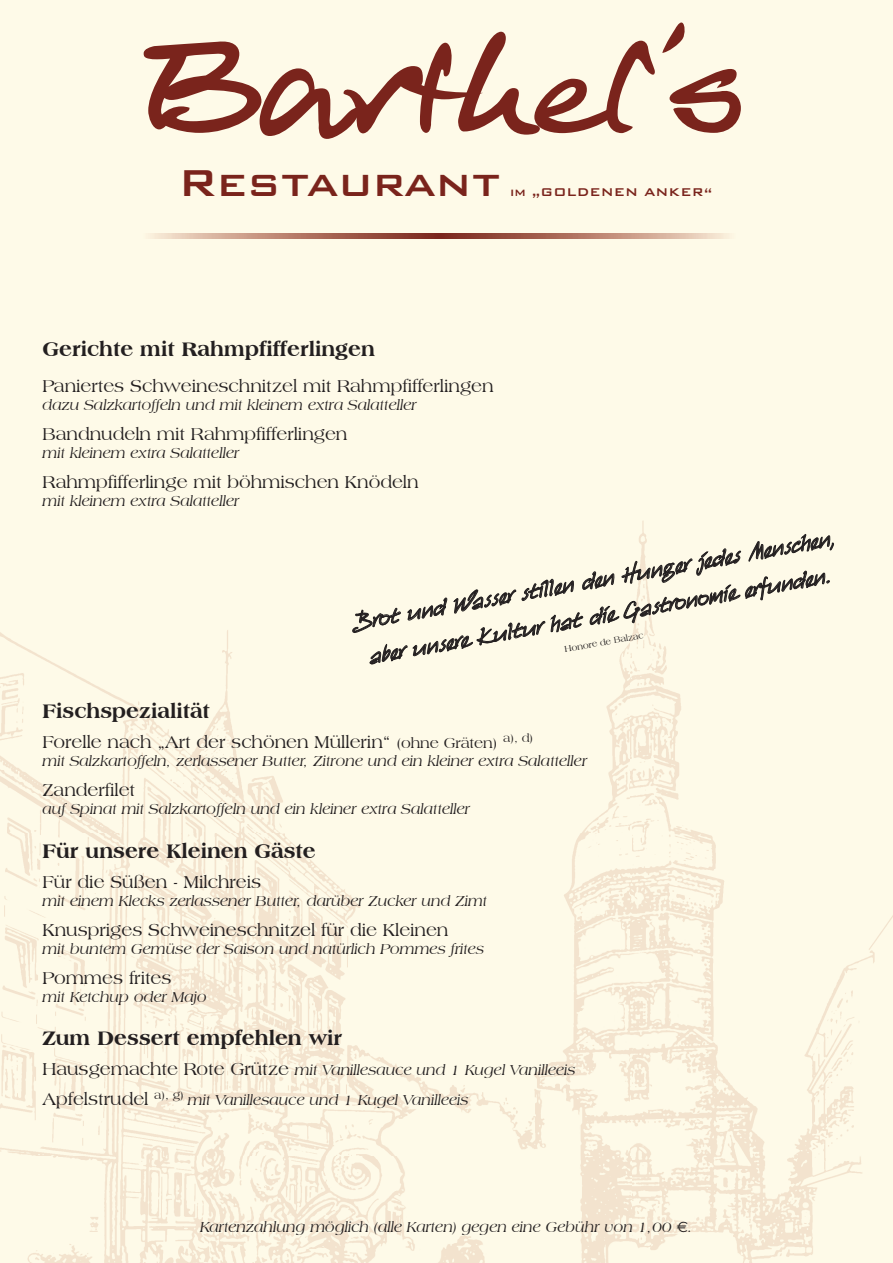
<style>
.page{position:relative;width:893px;height:1263px;background:#fefae8}
.page>*{position:absolute;margin:0;border:0;box-sizing:border-box;transform-origin:0 0}
.t1{font:137.4px "Alec Handwriting";color:#7a241c}
.t2{font:500 49.95px "Bank Gothic BT";color:#7a241c}
.t3{font:22.5px/36px "Harico Handwriting";color:#231f20;text-align:center}
.t4{font:800 21px "Americana BT";color:#231f20}
.t5{font:18px "Americana BT";color:#231f20}
.t6{font:italic 15px/30px "Americana BT";color:#231f20}
.t7{font:500 15px "Bank Gothic BT";color:#7a241c}
.t8{font:9px "Americana BT";color:#231f20}
.s1{font-size:143.55px}
.s2{font-size:15px}
.s3{font-style:normal;font-size:18px}
.s4{font-family:"Euro Sans";font-style:normal}
</style>
<div class="page">
<img style="left:0;top:521px;width:893px;height:742px">
<svg style="left:150px;top:233px;width:579px;height:5px;background:#b7806f"></svg>
<h1 class="t1" style="left:151px;top:38px;width:593px"><span class="s1">B</span>arthel ´s</h1>
<h2 class="t2" style="left:178px;top:149px;width:325px">Restaurant</h2>
<p class="t7" style="left:510px;top:182px;width:204px">im „GOLDENEN ANKER“</p>
<h3 class="t4" style="left:43px;top:336px;width:334px">Gerichte mit Rahmpfifferlingen</h3>
<p class="t5" style="left:43px;top:375px;width:453px">Paniertes Schweineschnitzel mit Rahmpfifferlingen</p>
<p class="t6" style="left:43px;top:390px;width:376px">dazu Salzkartoffeln und mit kleinem extra Salatteller</p>
<p class="t5" style="left:43px;top:423px;width:306px">Bandnudeln mit Rahmpfifferlingen</p>
<p class="t6" style="left:43px;top:438px;width:198px">mit kleinem extra Salatteller</p>
<p class="t5" style="left:43px;top:471px;width:378px">Rahmpfifferlinge mit böhmischen Knödeln</p>
<p class="t6" style="left:43px;top:486px;width:198px">mit kleinem extra Salatteller</p>
<h3 class="t3" style="left:349px;top:608px;width:491px;rotate:-10deg">Brot und Wasser stillen den Hunger jedes Menschen, aber unsere Kultur hat die Gastronomie erfunden.</h3>
<p class="t8" style="left:564px;top:644px;width:81px;rotate:-10deg">Honore de Balzac</p>
<h3 class="t4" style="left:43px;top:699px;width:169px">Fischspezialität</h3>
<p class="t5" style="left:43px;top:732px;width:492px">Forelle nach „Art der schönen Müllerin“ <span class="s2">(ohne Gräten)</span> <sup>a),</sup> <sup>d)</sup></p>
<p class="t6" style="left:43px;top:746px;width:546px">mit Salzkartoffeln, zerlassener Butter, Zitrone und ein kleiner extra Salatteller</p>
<p class="t5" style="left:43px;top:780px;width:94px">Zanderfilet</p>
<p class="t6" style="left:43px;top:794px;width:429px">auf Spinat mit Salzkartoffeln und ein kleiner extra Salatteller</p>
<h3 class="t4" style="left:43px;top:838px;width:275px">Für unsere Kleinen Gäste</h3>
<p class="t5" style="left:43px;top:871px;width:220px">Für die Süßen - Milchreis</p>
<p class="t6" style="left:43px;top:885px;width:446px">mit einem Klecks zerlassener Butter, darüber Zucker und Zimt</p>
<p class="t5" style="left:43px;top:919px;width:407px">Knuspriges Schweineschnitzel für die Kleinen</p>
<p class="t6" style="left:43px;top:933px;width:443px">mit buntem Gemüse der Saison und natürlich Pommes frites</p>
<p class="t5" style="left:43px;top:967px;width:130px">Pommes frites</p>
<p class="t6" style="left:43px;top:981px;width:166px">mit Ketchup oder Majo</p>
<h3 class="t4" style="left:43px;top:1025px;width:301px">Zum Dessert empfehlen wir</h3>
<p class="t6" style="left:43px;top:1054px;width:535px"><span class="s3">Hausgemachte Rote Grütze</span> mit Vanillesauce und 1 Kugel Vanilleeis<br><span class="s3">Apfelstrudel</span> <sup>a),</sup> <sup>g)</sup> mit Vanillesauce und 1 Kugel Vanilleeis</p>
<p class="t6" style="left:200px;top:1212px;width:494px">Kartenzahlung möglich (alle Karten) gegen eine Gebühr von 1,00 <span class="s4">€</span>.</p>
</div>
